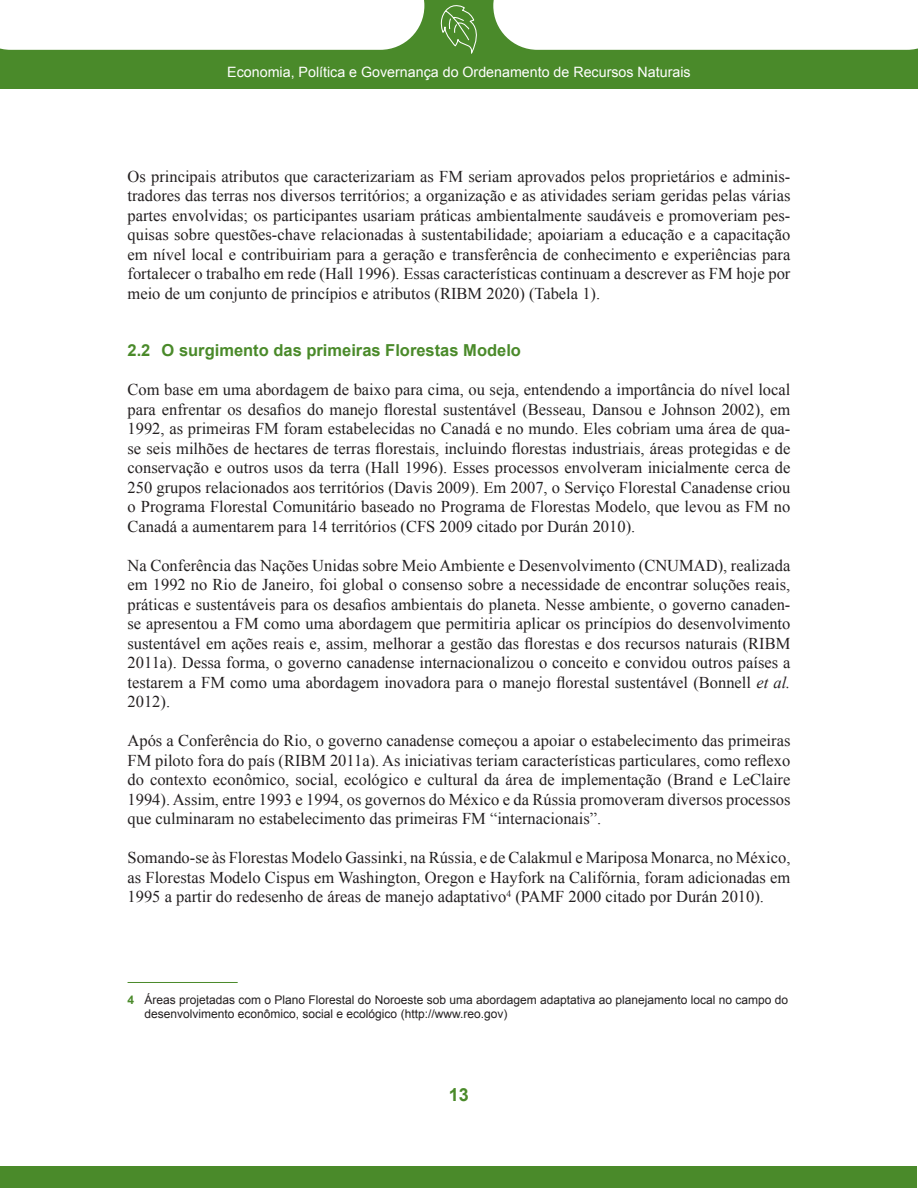
<style>
.page{position:relative;width:918px;height:1188px;background:#fff}
.page>*{position:absolute;margin:0;border:0;box-sizing:border-box;transform-origin:0 0}
.t1{font:700 18px "Arial";color:#4a8a2a}
.Texto{font:16.5px/19.5px "Times New Roman";color:#231f20;text-align:justify}
.Titulos_1_1{font:700 16.5px "Arial";color:#4a8a2a}
.t2{font:14.25px "Arial";color:#fff}
.Pie_de_página{font:12px/13.8px "Arial";color:#231f20}
.s1{font-style:italic}
.s2{font-weight:700;color:#4a8a2a}
</style>
<div class="page">
<div style="left:1px;top:1167px;width:916px;height:21px;background:#4a8a2a"></div>
<div style="left:0;top:0;width:917px;height:88px;background:#4a8a2a"></div>
<div style="left:0;top:0;width:424px;height:50px;background:#fff"></div>
<div style="left:493px;top:0;width:425px;height:50px;background:#fff"></div>
<svg style="left:440px;top:5px;width:37px;height:49px"></svg>
<hr style="left:128px;top:982px;width:110px;height:1px;background:#4a8a2a">
<p class="t2" style="left:227px;top:62px;width:465px">Economia, Política e Governança do Ordenamento de Recursos Naturais</p>
<p class="Texto" style="left:128px;top:166px;width:664px">Os principais atributos que caracterizariam as FM seriam aprovados pelos proprietários e adminis&shy;tradores das terras nos diversos territórios; a organização e as atividades seriam geridas pelas várias partes envolvidas; os participantes usariam práticas ambientalmente saudáveis e promoveriam pes&shy;quisas sobre questões-chave relacionadas à sustentabilidade; apoiariam a educação e a capacitação em nível local e contribuiriam para a geração e transferência de conhecimento e experiências para fortalecer o trabalho em rede (Hall 1996). Essas características continuam a descrever as FM hoje por meio de um conjunto de princípios e atributos (RIBM 2020) (Tabela 1).</p>
<p class="Titulos_1_1" style="left:128px;top:340px;width:395px">2.2 O surgimento das primeiras Florestas Modelo</p>
<p class="Texto" style="left:128px;top:380px;width:664px">Com base em uma abordagem de baixo para cima, ou seja, entendendo a importância do nível local para enfrentar os desafios do manejo florestal sustentável (Besseau, Dansou e Johnson 2002), em 1992, as primeiras FM foram estabelecidas no Canadá e no mundo. Eles cobriam uma área de qua&shy;se seis milhões de hectares de terras florestais, incluindo florestas industriais, áreas protegidas e de conservação e outros usos da terra (Hall 1996). Esses processos envolveram inicialmente cerca de 250 grupos relacionados aos territórios (Davis 2009). Em 2007, o Serviço Florestal Canadense criou o Programa Florestal Comunitário baseado no Programa de Florestas Modelo, que levou as FM no Canadá a aumentarem para 14 territórios (CFS 2009 citado por Durán 2010).</p>
<p class="Texto" style="left:128px;top:555px;width:664px">Na Conferência das Nações Unidas sobre Meio Ambiente e Desenvolvimento (CNUMAD), realizada em 1992 no Rio de Janeiro, foi global o consenso sobre a necessidade de encontrar soluções reais, práticas e sustentáveis para os desafios ambientais do planeta. Nesse ambiente, o governo canaden&shy;se apresentou a FM como uma abordagem que permitiria aplicar os princípios do desenvolvimento sustentável em ações reais e, assim, melhorar a gestão das florestas e dos recursos naturais (RIBM 2011a). Dessa forma, o governo canadense internacionalizou o conceito e convidou outros países a testarem a FM como uma abordagem inovadora para o manejo florestal sustentável (Bonnell <span class="s1">et al.<br></span>2012).</p>
<p class="Texto" style="left:128px;top:731px;width:664px">Após a Conferência do Rio, o governo canadense começou a apoiar o estabelecimento das primeiras FM piloto fora do país (RIBM 2011a). As iniciativas teriam características particulares, como reflexo do contexto econômico, social, ecológico e cultural da área de implementação (Brand e LeClaire 1994). Assim, entre 1993 e 1994, os governos do México e da Rússia promoveram diversos processos que culminaram no estabelecimento das primeiras FM “internacionais”.</p>
<p class="Texto" style="left:128px;top:848px;width:664px">Somando-se às Florestas Modelo Gassinki, na Rússia, e de Calakmul e Mariposa Monarca, no México, as Florestas Modelo Cispus em Washington, Oregon e Hayfork na Califórnia, foram adicionadas em 1995 a partir do redesenho de áreas de manejo adaptativo<sup>4</sup> (PAMF 2000 citado por Durán 2010).</p>
<p class="Pie_de_página" style="left:145px;top:993px;width:645px;text-indent:-17px"><span class="s2">4</span> Áreas projetadas com o Plano Florestal do Noroeste sob uma abordagem adaptativa ao planejamento local no campo do desenvolvimento econômico, social e ecológico (http://www.reo.gov)</p>
<p class="t1" style="left:449px;top:1083px;width:22px">13</p>
</div>
